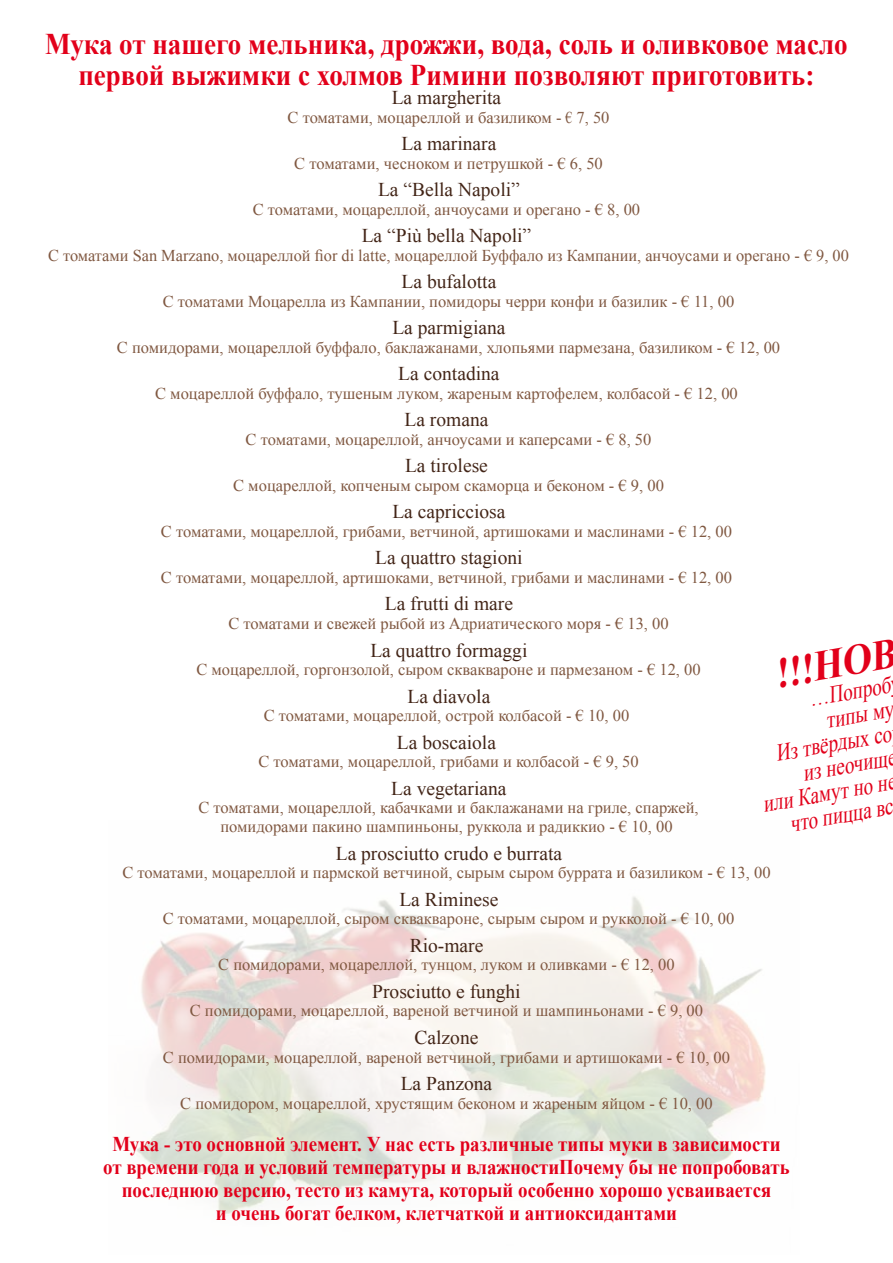
<style>
.page{position:relative;width:893px;height:1263px;background:#fff}
.page>*{position:absolute;margin:0;border:0;box-sizing:border-box;transform-origin:0 0}
.t1{font:italic 700 42px "Times New Roman";color:#e2001a;scale:.9 1}
.t2{font:700 30px/30.8px "Times New Roman";color:#e2001a;text-align:center;scale:.9 1}
.t3{font:italic 24px "Times New Roman";color:#e2001a;scale:.8 1}
.t4{font:700 21px/23.2px "Times New Roman";color:#e2001a;text-align:center;scale:.9 1}
.t5{font:19.5px "Times New Roman";color:#432517}
.t6{font:16.5px/18.8px "Times New Roman";color:#805841;text-align:center}
</style>
<div class="page">
<img style="left:136px;top:896px;width:630px;height:318px">
<h2 class="t2" style="left:45px;top:28px;width:893px">Мука от нашего мельника, дрожжи, вода, соль и оливковое масло первой выжимки с холмов Римини позволяют приготовить:</h2>
<p class="t5" style="left:392px;top:84px;width:111px">La margherita</p>
<p class="t6" style="left:288px;top:108px;width:323px">С томатами, моцареллой и базиликом - € 7, 50</p>
<p class="t5" style="left:402px;top:130px;width:96px">La marinara</p>
<p class="t6" style="left:294px;top:154px;width:310px">С томатами, чесноком и петрушкой - € 6, 50</p>
<p class="t5" style="left:378px;top:176px;width:143px">La “Bella Napoli”</p>
<p class="t6" style="left:253px;top:200px;width:389px">С томатами, моцареллой, анчоусами и орегано - € 8, 00</p>
<p class="t5" style="left:362px;top:222px;width:171px">La “Più bella Napoli”</p>
<p class="t6" style="left:48px;top:246px;width:802px">С томатами San Marzano, моцареллой fior di latte, моцареллой Буффало из Кампании, анчоусами и орегано - € 9, 00</p>
<p class="t5" style="left:402px;top:268px;width:96px">La bufalotta</p>
<p class="t6" style="left:163px;top:292px;width:573px">С томатами Моцарелла из Кампании, помидоры черри конфи и базилик - € 11, 00</p>
<p class="t5" style="left:392px;top:314px;width:115px">La parmigiana</p>
<p class="t6" style="left:117px;top:338px;width:665px">С помидорами, моцареллой буффало, баклажанами, хлопьями пармезана, базиликом - € 12, 00</p>
<p class="t5" style="left:398px;top:361px;width:103px">La contadina</p>
<p class="t6" style="left:155px;top:384px;width:584px">С моцареллой буффало, тушеным луком, жареным картофелем, колбасой - € 12, 00</p>
<p class="t5" style="left:405px;top:407px;width:85px">La romana</p>
<p class="t6" style="left:246px;top:430px;width:407px">С томатами, моцареллой, анчоусами и каперсами - € 8, 50</p>
<p class="t5" style="left:405px;top:453px;width:84px">La tirolese</p>
<p class="t6" style="left:233px;top:476px;width:432px">С моцареллой, копченым сыром скаморца и беконом - € 9, 00</p>
<p class="t5" style="left:392px;top:499px;width:115px">La capricciosa</p>
<p class="t6" style="left:161px;top:522px;width:572px">С томатами, моцареллой, грибами, ветчиной, артишоками и маслинами - € 12, 00</p>
<p class="t5" style="left:375px;top:545px;width:149px">La quattro stagioni</p>
<p class="t6" style="left:161px;top:568px;width:572px">С томатами, моцареллой, артишоками, ветчиной, грибами и маслинами - € 12, 00</p>
<p class="t5" style="left:385px;top:591px;width:130px">La frutti di mare</p>
<p class="t6" style="left:228px;top:614px;width:442px">С томатами и свежей рыбой из Адриатического моря - € 13, 00</p>
<p class="t5" style="left:370px;top:637px;width:159px">La quattro formaggi</p>
<p class="t6" style="left:196px;top:660px;width:506px">С моцареллой, горгонзолой, сыром скваквароне и пармезаном - € 12, 00</p>
<p class="t5" style="left:407px;top:683px;width:84px">La diavola</p>
<p class="t6" style="left:264px;top:706px;width:367px">С томатами, моцареллой, острой колбасой - € 10, 00</p>
<p class="t5" style="left:397px;top:729px;width:101px">La boscaiola</p>
<p class="t6" style="left:258px;top:752px;width:382px">С томатами, моцареллой, грибами и колбасой - € 9, 50</p>
<p class="t5" style="left:391px;top:775px;width:117px">La vegetariana</p>
<p class="t6" style="left:198px;top:798px;width:502px">С томатами, моцареллой, кабачками и баклажанами на гриле, спаржей, помидорами пакино шампиньоны, руккола и радиккио - € 10, 00</p>
<p class="t5" style="left:336px;top:840px;width:228px">La prosciutto crudo e burrata</p>
<p class="t6" style="left:122px;top:863px;width:650px">С томатами, моцареллой и пармской ветчиной, сырым сыром буррата и базиликом - € 13, 00</p>
<p class="t5" style="left:399px;top:886px;width:101px">La Riminese</p>
<p class="t6" style="left:163px;top:909px;width:573px">С томатами, моцареллой, сыром скваквароне, сырым сыром и рукколой - € 10, 00</p>
<p class="t5" style="left:410px;top:932px;width:75px">Rio-mare</p>
<p class="t6" style="left:218px;top:955px;width:458px">С помидорами, моцареллой, тунцом, луком и оливками - € 12, 00</p>
<p class="t5" style="left:372px;top:978px;width:150px">Prosciutto e funghi</p>
<p class="t6" style="left:190px;top:1001px;width:515px">С помидорами, моцареллой, вареной ветчиной и шампиньонами - € 9, 00</p>
<p class="t5" style="left:415px;top:1024px;width:65px">Calzone</p>
<p class="t6" style="left:163px;top:1047px;width:569px">С помидорами, моцареллой, вареной ветчиной, грибами и артишоками - € 10, 00</p>
<p class="t5" style="left:401px;top:1070px;width:93px">La Panzona</p>
<p class="t6" style="left:180px;top:1093px;width:534px">С помидором, моцареллой, хрустящим беконом и жареным яйцом - € 10, 00</p>
<p class="t4" style="left:103px;top:1131px;width:764px">Мука - это основной элемент. У нас есть различные типы муки в зависимости от времени года и условий температуры и влажностиПочему бы не попробовать последнюю версию, тесто из камута, который особенно хорошо усваивается<br>и очень богат белком, клетчаткой и антиоксидантами</p>
<h1 class="t1" style="left:770px;top:646px;width:137px;rotate:-10deg">!!!НОВ</h1>
<h3 class="t3" style="left:807px;top:683px;width:104px;rotate:-10deg">…Попроб</h3>
<h3 class="t3" style="left:823px;top:704px;width:87px;rotate:-10deg">типы му</h3>
<h3 class="t3" style="left:773px;top:737px;width:147px;rotate:-10deg">Из твёрдых со</h3>
<h3 class="t3" style="left:800px;top:757px;width:119px;rotate:-10deg">из неочище</h3>
<h3 class="t3" style="left:760px;top:788px;width:170px;rotate:-10deg">или Камут но не</h3>
<h3 class="t3" style="left:787px;top:808px;width:132px;rotate:-10deg">что пицца вс</h3>
</div>
